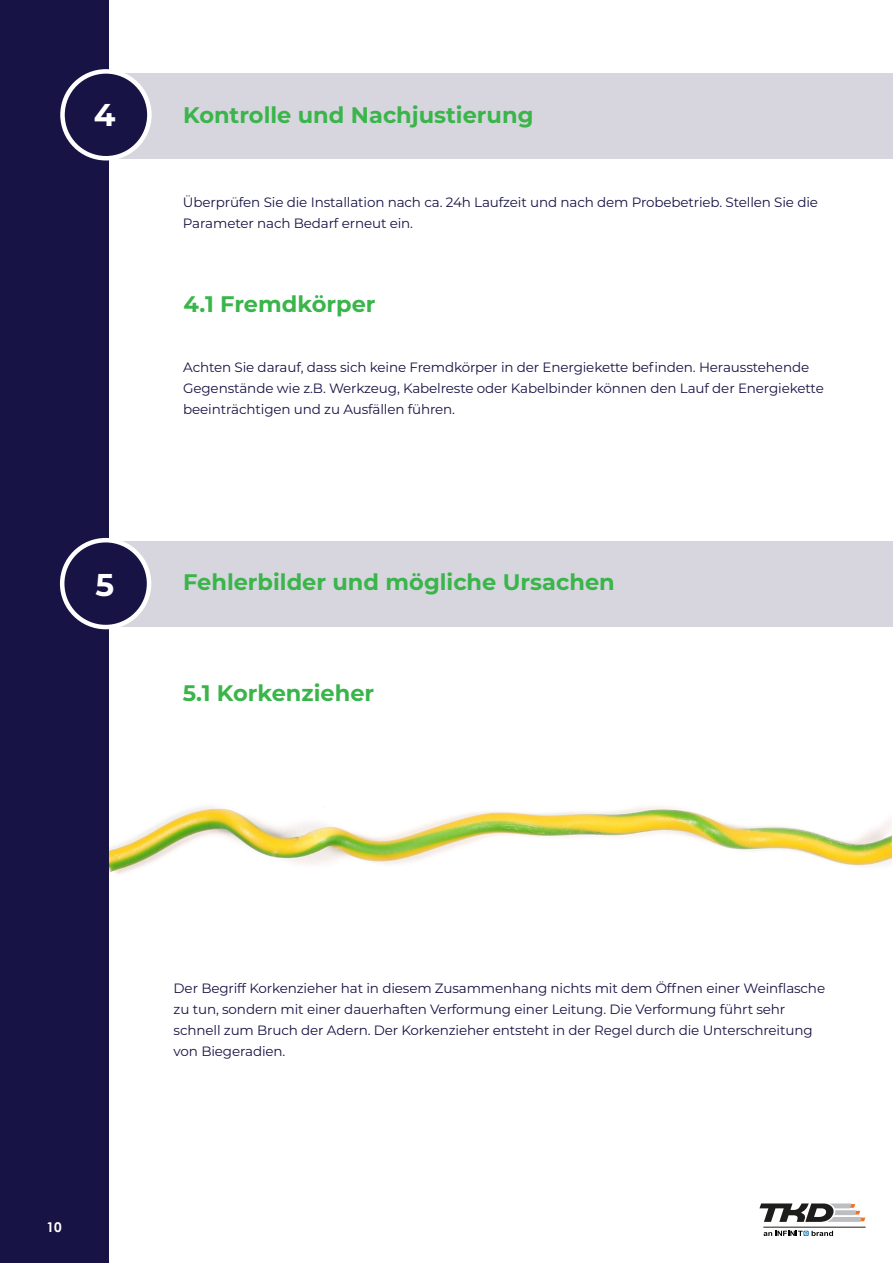
<style>
.page{position:relative;width:893px;height:1263px;background:#fff}
.page>*{position:absolute;margin:0;border:0;box-sizing:border-box;transform-origin:0 0}
.t1{font:700 31.5px "Montserrat";color:#fff}
.t2{font:700 22.5px "Montserrat";color:#39b54a}
.t3{font:13.5px/21px "Montserrat";letter-spacing:-.01em;color:#171344}
.t4{font:700 13.5px "Century Gothic";color:#fff}
</style>
<div class="page">
<div style="left:106px;top:541px;width:787px;height:85px;background:#d7d5de"></div>
<div style="left:108px;top:73px;width:785px;height:85px;background:#d7d5de"></div>
<div style="left:0;top:0;width:108px;height:1263px;background:#171344"></div>
<div style="left:63px;top:71px;width:86px;height:87px;background:#171344;border-radius:50%"></div>
<div style="left:60px;top:69px;width:92px;height:91px;border:4px solid #fff;border-radius:50%"></div>
<div style="left:62px;top:540px;width:87px;height:87px;background:#171344;border-radius:50%"></div>
<div style="left:60px;top:538px;width:91px;height:91px;border:4px solid #fff;border-radius:50%"></div>
<hr style="left:763px;top:1227px;width:103px;height:1px;background:#211f11">
<svg style="left:764px;top:1231px;width:69px;height:5px"></svg>
<svg style="left:759px;top:1203px;width:106px;height:19px"></svg>
<img style="left:109px;top:806px;width:783px;height:68px">
<h1 class="t1" style="left:94px;top:92px;width:23px">4</h1>
<h2 class="t2" style="left:183px;top:98px;width:352px">Kontrolle und Nachjustierung</h2>
<p class="t3" style="left:183px;top:191px;width:637px">Überprüfen Sie die Installation nach ca. 24h Laufzeit und nach dem Probebetrieb. Stellen Sie die<br>Parameter nach Bedarf erneut ein.</p>
<h2 class="t2" style="left:184px;top:288px;width:193px">4.1 Fremdkörper</h2>
<p class="t3" style="left:183px;top:356px;width:642px">Achten Sie darauf, dass sich keine Fremdkörper in der Energiekette befinden. Herausstehende<br>Gegenstände wie z.B. Werkzeug, Kabelreste oder Kabelbinder können den Lauf der Energiekette beeinträchtigen und zu Ausfällen führen.</p>
<h1 class="t1" style="left:95px;top:562px;width:20px">5</h1>
<h2 class="t2" style="left:183px;top:566px;width:433px">Fehlerbilder und mögliche Ursachen</h2>
<h2 class="t2" style="left:183px;top:677px;width:193px">5.1 Korkenzieher</h2>
<p class="t4" style="left:46px;top:1217px;width:17px">10</p>
<p class="t3" style="left:174px;top:977px;width:653px">Der Begriff Korkenzieher hat in diesem Zusammenhang nichts mit dem Öffnen einer Weinflasche zu tun, sondern mit einer dauerhaften Verformung einer Leitung. Die Verformung führt sehr schnell zum Bruch der Adern. Der Korkenzieher entsteht in der Regel durch die Unterschreitung von Biegeradien.</p>
</div>
